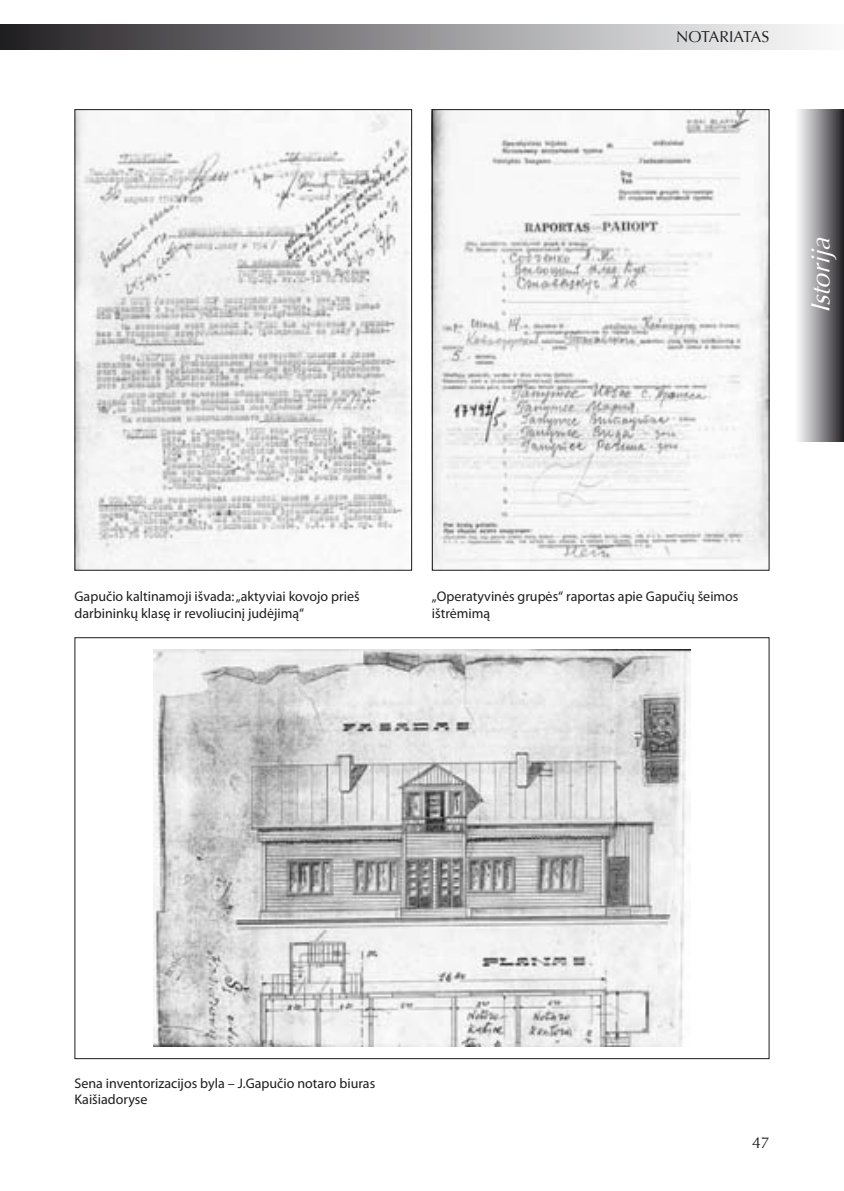
<style>
.page{position:relative;width:844px;height:1191px;background:#fff}
.page>*{position:absolute;margin:0;border:0;box-sizing:border-box;transform-origin:0 0}
.t1{font:italic 26.25px "Optima CE";color:#fffefd}
.t2{font:15.75px "Optima CE";letter-spacing:-.005em;color:#1c1b1e}
.t3{font:14px/16.8px "Myriad Pro";color:#1c1b1e}
</style>
<div class="page">
<div style="left:0;top:25px;width:843px;height:25px;background:linear-gradient(to right,#262227,#fff)"></div>
<div style="left:794px;top:109px;width:49px;height:332px;background:linear-gradient(to right,#fff,#2c282d)"></div>
<img style="left:76px;top:111px;width:334px;height:457px">
<img style="left:434px;top:111px;width:333px;height:457px">
<img style="left:154px;top:649px;width:536px;height:397px">
<div style="left:74px;top:109px;width:338px;height:461px;border:1px solid #1c1b1e"></div>
<div style="left:432px;top:109px;width:337px;height:461px;border:1px solid #1c1b1e"></div>
<p class="t2" style="left:676px;top:28px;width:95px">NOTARIATAS</p>
<h1 class="t1" style="left:804px;top:313px;width:86px;rotate:-90deg">Istorija</h1>
<p class="t3" style="left:74px;top:588px;width:287px">Gapučio kaltinamoji išvada:„aktyviai kovojo prieš darbininkų klasę ir revoliucinį judėjimą“</p>
<p class="t3" style="left:432px;top:588px;width:308px">„Operatyvinės grupės“ raportas apie Gapučių šeimos ištrėmimą</p>
<p class="t3" style="left:74px;top:1074px;width:302px">Sena inventorizacijos byla – J.Gapučio notaro biuras<br>Kaišiadoryse</p>
<p class="t2" style="left:751px;top:1133px;width:10px">47</p>
</div>
